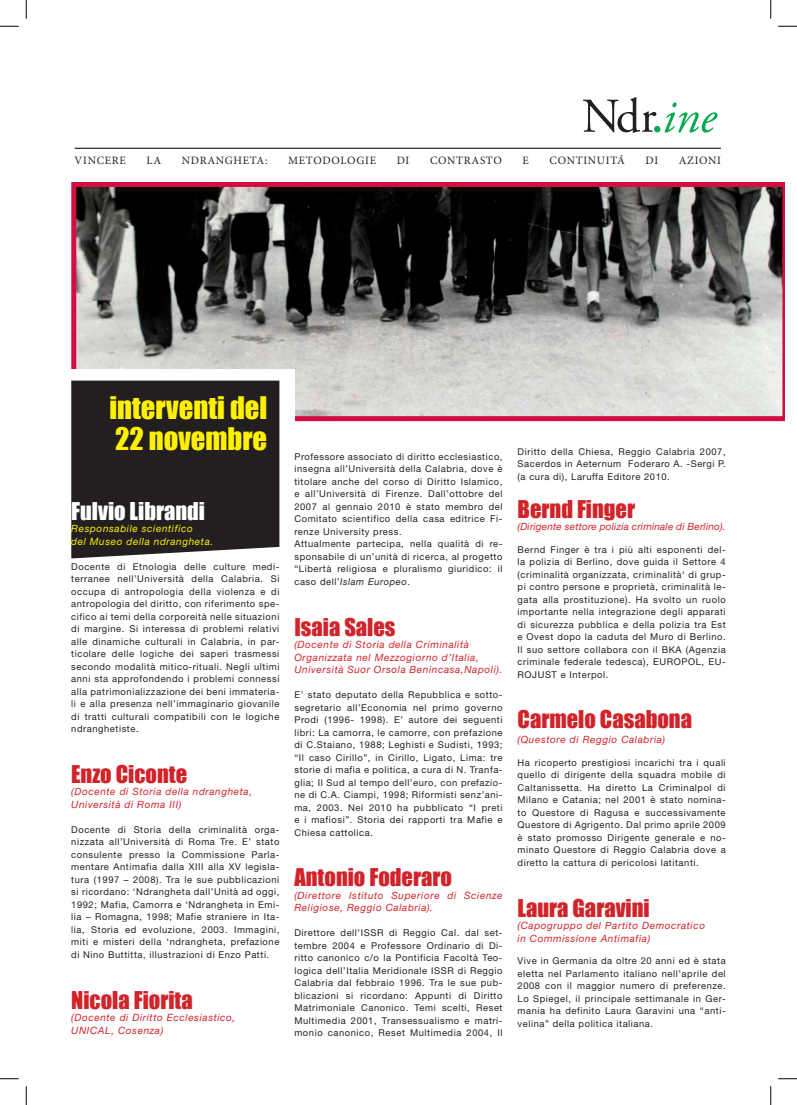
<style>
.page{position:relative;width:797px;height:1105px;background:#fff}
.page>*{position:absolute;margin:0;border:0;box-sizing:border-box;transform-origin:0 0}
.t1{font:28.62px/31.2px "Impact";color:#fff101}
.t2{font:22.5px "Impact";color:#d1232a}
.t3{font:22.5px "Impact";color:#fff}
.t4{font:11.25px "Minion Pro";letter-spacing:.06em;color:#231f20}
.t5{font:italic 10px/12.5px "Helvetica Neue LT Std";letter-spacing:.06em;color:#d1232a}
.t6{font:italic 10px/12.5px "Helvetica Neue LT Std";letter-spacing:.06em;color:#fff101}
.t7{font:italic 10px "Helvetica Neue LT Std";letter-spacing:.02em;color:#d1232a}
.t8{font:9.38px/12.5px "Helvetica Neue LT Std";letter-spacing:.06em;color:#231f20;text-align:justify}
.s1{font-style:italic}
</style>
<div class="page">
<svg style="left:71px;top:182px;width:714px;height:239px;background:#7c7374"></svg>
<div style="left:45px;top:369px;width:249px;height:136px;background:#fff"></div>
<div style="left:71px;top:381px;width:208px;height:177px;background:#231f20"></div>
<hr style="left:75px;top:148px;width:646px;height:1px;background:#231f20">
<svg style="left:583px;top:97px;width:134px;height:36px"></svg>
<svg style="left:0;top:25px;width:19px;height:2px"></svg>
<svg style="left:778px;top:25px;width:19px;height:2px"></svg>
<svg style="left:0;top:1078px;width:19px;height:1px"></svg>
<svg style="left:778px;top:1078px;width:19px;height:1px"></svg>
<svg style="left:25px;top:0;width:2px;height:19px"></svg>
<svg style="left:25px;top:1086px;width:2px;height:19px"></svg>
<svg style="left:770px;top:0;width:1px;height:19px"></svg>
<svg style="left:770px;top:1086px;width:1px;height:19px"></svg>
<p class="t4" style="left:75px;top:153px;width:53px">VINCERE</p>
<p class="t4" style="left:147px;top:153px;width:16px">LA</p>
<p class="t4" style="left:182px;top:153px;width:87px">NDRANGHETA:</p>
<p class="t4" style="left:288px;top:153px;width:89px">METODOLOGIE</p>
<p class="t4" style="left:397px;top:153px;width:14px">DI</p>
<p class="t4" style="left:430px;top:153px;width:73px">CONTRASTO</p>
<p class="t4" style="left:522px;top:153px;width:8px">E</p>
<p class="t4" style="left:549px;top:153px;width:77px">CONTINUITÁ</p>
<p class="t4" style="left:645px;top:153px;width:14px">DI</p>
<p class="t4" style="left:679px;top:153px;width:44px">AZIONI</p>
<h1 class="t1" style="left:109px;top:391px;width:159px">interventi del<br>22 novembre</h1>
<h2 class="t3" style="left:71px;top:493px;width:135px">Fulvio Librandi</h2>
<p class="t6" style="left:71px;top:522px;width:143px">Responsabile scientifico<br>del Museo della ndrangheta.</p>
<p class="t8" style="left:71px;top:560px;width:210px">Docente di Etnologia delle culture medi&shy;terranee nell’Università della Calabria. Si occupa di antropologia della violenza e di antropologia del diritto, con riferimento spe&shy;cifico ai temi della corporeità nelle situazioni di margine. Si interessa di problemi relativi alle dinamiche culturali in Calabria, in par&shy;ticolare delle logiche dei saperi trasmessi secondo modalità mitico-rituali. Negli ultimi anni sta approfondendo i problemi connessi alla patrimonializzazione dei beni immateria&shy;li e alla presenza nell’immaginario giovanile di tratti culturali compatibili con le logiche ndranghetiste.</p>
<h2 class="t2" style="left:71px;top:757px;width:117px">Enzo Ciconte</h2>
<p class="t5" style="left:71px;top:785px;width:182px">(Docente di Storia della ndrangheta,<br>Università di Roma III)</p>
<p class="t8" style="left:71px;top:823px;width:210px">Docente di Storia della criminalità orga&shy;nizzata all’Università di Roma Tre. E’ stato consulente presso la Commissione Parla&shy;mentare Antimafia dalla XIII alla XV legisla&shy;tura (1997 – 2008). Tra le sue pubblicazioni si ricordano: ‘Ndrangheta dall’Unità ad oggi, 1992; Mafia, Camorra e ‘Ndrangheta in Emi&shy;lia – Romagna, 1998; Mafie straniere in Ita&shy;lia, Storia ed evoluzione, 2003. Immagini, miti e misteri della ‘ndrangheta, prefazione di Nino Buttitta, illustrazioni di Enzo Patti.</p>
<h2 class="t2" style="left:71px;top:982px;width:123px">Nicola Fiorita</h2>
<p class="t5" style="left:71px;top:1011px;width:166px">(Docente di Diritto Ecclesiastico,<br>UNICAL, Cosenza)</p>
<p class="t8" style="left:294px;top:450px;width:210px;text-align:left">Professore associato di diritto ecclesiastico, insegna all’Università della Calabria, dove è titolare anche del corso di Diritto Islamico, e all’Università di Firenze. Dall’ottobre del 2007 al gennaio 2010 è stato membro del Comitato scientifico della casa editrice Fi&shy;renze University press.<br>Attualmente partecipa, nella qualità di re&shy;sponsabile di un’unità di ricerca, al progetto “Libertà religiosa e pluralismo giuridico: il caso dell’<span class="s1">Islam Europeo</span>.</p>
<h2 class="t2" style="left:294px;top:609px;width:103px">Isaia Sales</h2>
<p class="t5" style="left:294px;top:638px;width:210px">(Docente di Storia della Criminalità<br>Organizzata nel Mezzogiorno d’Italia,<br>Università Suor Orsola Benincasa,Napoli).</p>
<p class="t8" style="left:294px;top:688px;width:210px">E’ stato deputato della Repubblica e sotto&shy;segretario all’Economia nel primo governo Prodi (1996- 1998). E’ autore dei seguenti libri: La camorra, le camorre, con prefazione di C.Staiano, 1988; Leghisti e Sudisti, 1993; “Il caso Cirillo”, in Cirillo, Ligato, Lima: tre storie di mafia e politica, a cura di N. Tranfa&shy;glia; Il Sud al tempo dell’euro, con prefazio&shy;ne di C.A. Ciampi, 1998; Riformisti senz’ani&shy;ma, 2003. Nel 2010 ha pubblicato “I preti e i mafiosi”. Storia dei rapporti tra Mafie e Chiesa cattolica.</p>
<h2 class="t2" style="left:294px;top:860px;width:159px">Antonio Foderaro</h2>
<p class="t5" style="left:294px;top:889px;width:210px">(Direttore Istituto Superiore di Scienze<br>Religiose, Reggio Calabria).</p>
<p class="t8" style="left:294px;top:926px;width:210px">Direttore dell’ISSR di Reggio Cal. dal set&shy;tembre 2004 e Professore Ordinario di Di&shy;ritto canonico c/o la Pontificia Facoltà Teo&shy;logica dell’Italia Meridionale ISSR di Reggio Calabria dal febbraio 1996. Tra le sue pub&shy;blicazioni si ricordano: Appunti di Diritto Matrimoniale Canonico. Temi scelti, Reset Multimedia 2001, Transessualismo e matri&shy;monio canonico, Reset Multimedia 2004, Il</p>
<p class="t8" style="left:517px;top:445px;width:210px">Diritto della Chiesa, Reggio Calabria 2007, Sacerdos in Aeternum Foderaro A. -Sergi P. (a cura di), Laruffa Editore 2010.</p>
<h2 class="t2" style="left:517px;top:491px;width:119px">Bernd Finger</h2>
<p class="t7" style="left:517px;top:521px;width:210px">(Dirigente settore polizia criminale di Berlino).</p>
<p class="t8" style="left:517px;top:543px;width:210px">Bernd Finger è tra i più alti esponenti del&shy;la polizia di Berlino, dove guida il Settore 4 (criminalità organizzata, criminalità‘ di grup&shy;pi contro persone e proprietà, criminalità le&shy;gata alla prostituzione). Ha svolto un ruolo importante nella integrazione degli apparati di sicurezza pubblica e della polizia tra Est e Ovest dopo la caduta del Muro di Berlino.<br>Il suo settore collabora con il BKA (Agenzia criminale federale tedesca), EUROPOL, EU-ROJUST e Interpol.</p>
<h2 class="t2" style="left:517px;top:702px;width:176px">Carmelo Casabona</h2>
<p class="t5" style="left:517px;top:733px;width:149px">(Questore di Reggio Calabria)</p>
<p class="t8" style="left:517px;top:756px;width:210px">Ha ricoperto prestigiosi incarichi tra i quali quello di dirigente della squadra mobile di Caltanissetta. Ha diretto La Criminalpol di Milano e Catania; nel 2001 è stato nomina&shy;to Questore di Ragusa e successivamente Questore di Agrigento. Dal primo aprile 2009 è stato promosso Dirigente generale e no&shy;minato Questore di Reggio Calabria dove a diretto la cattura di pericolosi latitanti.</p>
<h2 class="t2" style="left:517px;top:890px;width:134px">Laura Garavini</h2>
<p class="t5" style="left:517px;top:919px;width:189px">(Capogruppo del Partito Democratico in Commissione Antimafia)</p>
<p class="t8" style="left:517px;top:954px;width:210px">Vive in Germania da oltre 20 anni ed è stata eletta nel Parlamento italiano nell’aprile del 2008 con il maggior numero di preferenze.<br>Lo Spiegel, il principale settimanale in Ger&shy;mania ha definito Laura Garavini una “anti&shy;velina” della politica italiana.</p>
</div>
